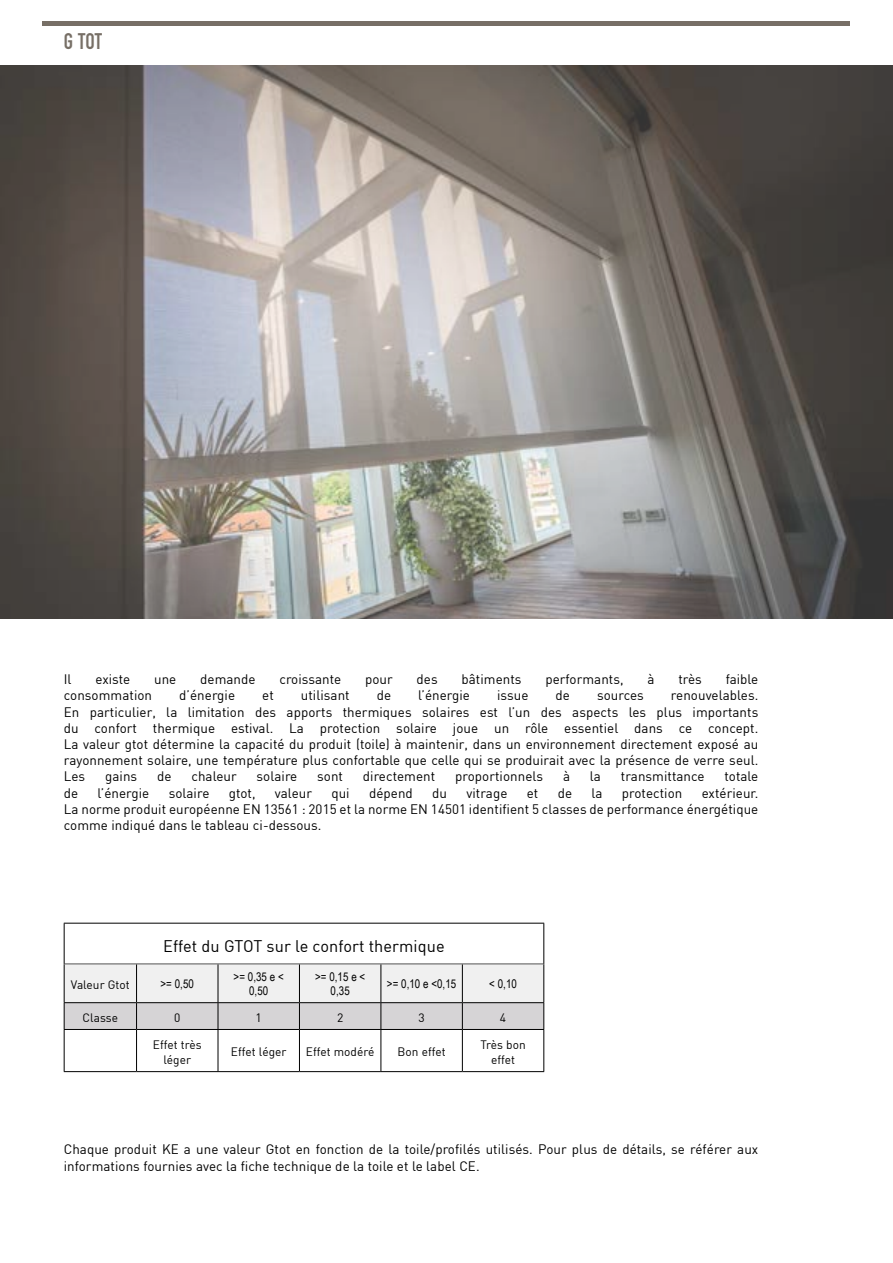
<style>
.page{position:relative;width:893px;height:1263px;background:#fff}
.page>*{position:absolute;margin:0;border:0;box-sizing:border-box;transform-origin:0 0}
.t1{font:22.2px "DIN Engschrift Std";color:#776f66}
.t2{font:16.5px "DIN";letter-spacing:.005em;color:#000}
.t3{font:13.5px/16.2px "DIN";letter-spacing:.005em;color:#000;text-align:justify}
.t4{font:12px/14.4px "DIN";letter-spacing:.005em;color:#000;text-align:center}
.t5{font:12px/14.4px "Arial Narrow";letter-spacing:.005em;color:#000;text-align:center}
</style>
<div class="page">
<img style="left:0;top:66px;width:893px;height:553px">
<div style="left:43px;top:21px;width:807px;height:5px;background:#776f66"></div>
<hr style="left:64px;top:923px;width:480px;height:1px;background:#000">
<hr style="left:64px;top:923px;width:1px;height:41px;background:#000">
<hr style="left:543px;top:923px;width:1px;height:41px;background:#000">
<svg style="left:64px;top:964px;width:480px;height:65px"></svg>
<hr style="left:64px;top:1029px;width:73px;height:1px;background:#000">
<hr style="left:64px;top:1030px;width:1px;height:41px;background:#000">
<hr style="left:137px;top:1029px;width:81px;height:1px;background:#000">
<hr style="left:136px;top:1030px;width:1px;height:41px;background:#000">
<hr style="left:218px;top:1029px;width:81px;height:1px;background:#000">
<hr style="left:218px;top:1030px;width:1px;height:41px;background:#000">
<hr style="left:299px;top:1029px;width:82px;height:1px;background:#000">
<hr style="left:299px;top:1030px;width:1px;height:41px;background:#000">
<hr style="left:381px;top:1029px;width:81px;height:1px;background:#000">
<hr style="left:381px;top:1030px;width:1px;height:41px;background:#000">
<hr style="left:462px;top:1029px;width:82px;height:1px;background:#000">
<hr style="left:462px;top:1030px;width:1px;height:41px;background:#000">
<hr style="left:543px;top:1030px;width:1px;height:41px;background:#000">
<hr style="left:64px;top:1071px;width:73px;height:1px;background:#000">
<hr style="left:137px;top:1071px;width:81px;height:1px;background:#000">
<hr style="left:218px;top:1071px;width:81px;height:1px;background:#000">
<hr style="left:299px;top:1071px;width:82px;height:1px;background:#000">
<hr style="left:381px;top:1071px;width:81px;height:1px;background:#000">
<hr style="left:462px;top:1071px;width:82px;height:1px;background:#000">
<h1 class="t1" style="left:64px;top:28px;width:40px">G TOT</h1>
<p class="t3" style="left:64px;top:671px;width:9px">Il</p>
<p class="t3" style="left:95px;top:671px;width:36px">existe</p>
<p class="t3" style="left:154px;top:671px;width:24px">une</p>
<p class="t3" style="left:200px;top:671px;width:57px">demande</p>
<p class="t3" style="left:279px;top:671px;width:63px">croissante</p>
<p class="t3" style="left:365px;top:671px;width:29px">pour</p>
<p class="t3" style="left:417px;top:671px;width:23px">des</p>
<p class="t3" style="left:461px;top:671px;width:62px">bâtiments</p>
<p class="t3" style="left:545px;top:671px;width:80px">performants,</p>
<p class="t3" style="left:647px;top:671px;width:9px">à</p>
<p class="t3" style="left:678px;top:671px;width:25px">très</p>
<p class="t3" style="left:726px;top:671px;width:34px">faible</p>
<p class="t3" style="left:64px;top:687px;width:90px">consommation</p>
<p class="t3" style="left:179px;top:687px;width:57px">d’énergie</p>
<p class="t3" style="left:262px;top:687px;width:13px">et</p>
<p class="t3" style="left:301px;top:687px;width:50px">utilisant</p>
<p class="t3" style="left:377px;top:687px;width:16px">de</p>
<p class="t3" style="left:418px;top:687px;width:53px">l’énergie</p>
<p class="t3" style="left:497px;top:687px;width:33px">issue</p>
<p class="t3" style="left:555px;top:687px;width:16px">de</p>
<p class="t3" style="left:597px;top:687px;width:48px">sources</p>
<p class="t3" style="left:64px;top:687px;width:696px;text-indent:607px">renouvelables.<br>En particulier, la limitation des apports thermiques solaires est l’un des aspects les plus importants du confort thermique estival. La protection solaire joue un rôle essentiel dans ce concept.<br>La valeur gtot détermine la capacité du produit (toile) à maintenir, dans un environnement directement exposé au rayonnement solaire, une température plus confortable que celle qui se produirait avec la présence de verre seul.<br>Les</p>
<p class="t3" style="left:105px;top:768px;width:34px">gains</p>
<p class="t3" style="left:157px;top:768px;width:16px">de</p>
<p class="t3" style="left:191px;top:768px;width:47px">chaleur</p>
<p class="t3" style="left:257px;top:768px;width:42px">solaire</p>
<p class="t3" style="left:317px;top:768px;width:27px">sont</p>
<p class="t3" style="left:363px;top:768px;width:74px">directement</p>
<p class="t3" style="left:455px;top:768px;width:90px">proportionnels</p>
<p class="t3" style="left:563px;top:768px;width:9px">à</p>
<p class="t3" style="left:590px;top:768px;width:13px">la</p>
<p class="t3" style="left:621px;top:768px;width:85px">transmittance</p>
<p class="t3" style="left:724px;top:768px;width:35px">totale</p>
<p class="t3" style="left:64px;top:784px;width:696px;text-indent:638px">extérieur.<br>La norme produit européenne EN 13561 : 2015 et la norme EN 14501 identifient 5 classes de performance énergétique comme indiqué dans le tableau ci-dessous.</p>
<p class="t3" style="left:64px;top:784px;width:16px">de</p>
<p class="t3" style="left:98px;top:784px;width:53px">l’énergie</p>
<p class="t3" style="left:169px;top:784px;width:42px">solaire</p>
<p class="t3" style="left:229px;top:784px;width:28px">gtot,</p>
<p class="t3" style="left:275px;top:784px;width:39px">valeur</p>
<p class="t3" style="left:331px;top:784px;width:20px">qui</p>
<p class="t3" style="left:369px;top:784px;width:45px">dépend</p>
<p class="t3" style="left:432px;top:784px;width:16px">du</p>
<p class="t3" style="left:466px;top:784px;width:43px">vitrage</p>
<p class="t3" style="left:527px;top:784px;width:13px">et</p>
<p class="t3" style="left:558px;top:784px;width:16px">de</p>
<p class="t3" style="left:591px;top:784px;width:13px">la</p>
<p class="t3" style="left:622px;top:784px;width:62px">protection</p>
<p class="t2" style="left:163px;top:935px;width:283px">Effet du GTOT sur le confort thermique</p>
<p class="t4" style="left:71px;top:978px;width:60px">Valeur Gtot</p>
<p class="t5" style="left:161px;top:976px;width:35px">&gt;= 0,50</p>
<p class="t5" style="left:234px;top:969px;width:52px">&gt;= 0,35 e &lt;<br>0,50</p>
<p class="t5" style="left:315px;top:969px;width:52px">&gt;= 0,15 e &lt;<br>0,35</p>
<p class="t5" style="left:387px;top:976px;width:71px">&gt;= 0,10 e &lt;0,15</p>
<p class="t5" style="left:489px;top:976px;width:29px">&lt; 0,10</p>
<p class="t4" style="left:83px;top:1010px;width:37px">Classe</p>
<p class="t4" style="left:174px;top:1010px;width:8px">0</p>
<p class="t4" style="left:256px;top:1010px;width:8px">1</p>
<p class="t4" style="left:337px;top:1010px;width:8px">2</p>
<p class="t4" style="left:418px;top:1010px;width:8px">3</p>
<p class="t4" style="left:500px;top:1010px;width:8px">4</p>
<p class="t4" style="left:153px;top:1037px;width:50px">Effet très léger</p>
<p class="t4" style="left:231px;top:1045px;width:57px">Effet léger</p>
<p class="t4" style="left:306px;top:1045px;width:70px">Effet modéré</p>
<p class="t4" style="left:398px;top:1045px;width:50px">Bon effet</p>
<p class="t4" style="left:480px;top:1037px;width:47px">Très bon effet</p>
<p class="t3" style="left:64px;top:1141px;width:696px">Chaque produit KE a une valeur Gtot en fonction de la toile/profilés utilisés. Pour plus de détails, se référer aux informations fournies avec la fiche technique de la toile et le label CE.</p>
</div>
